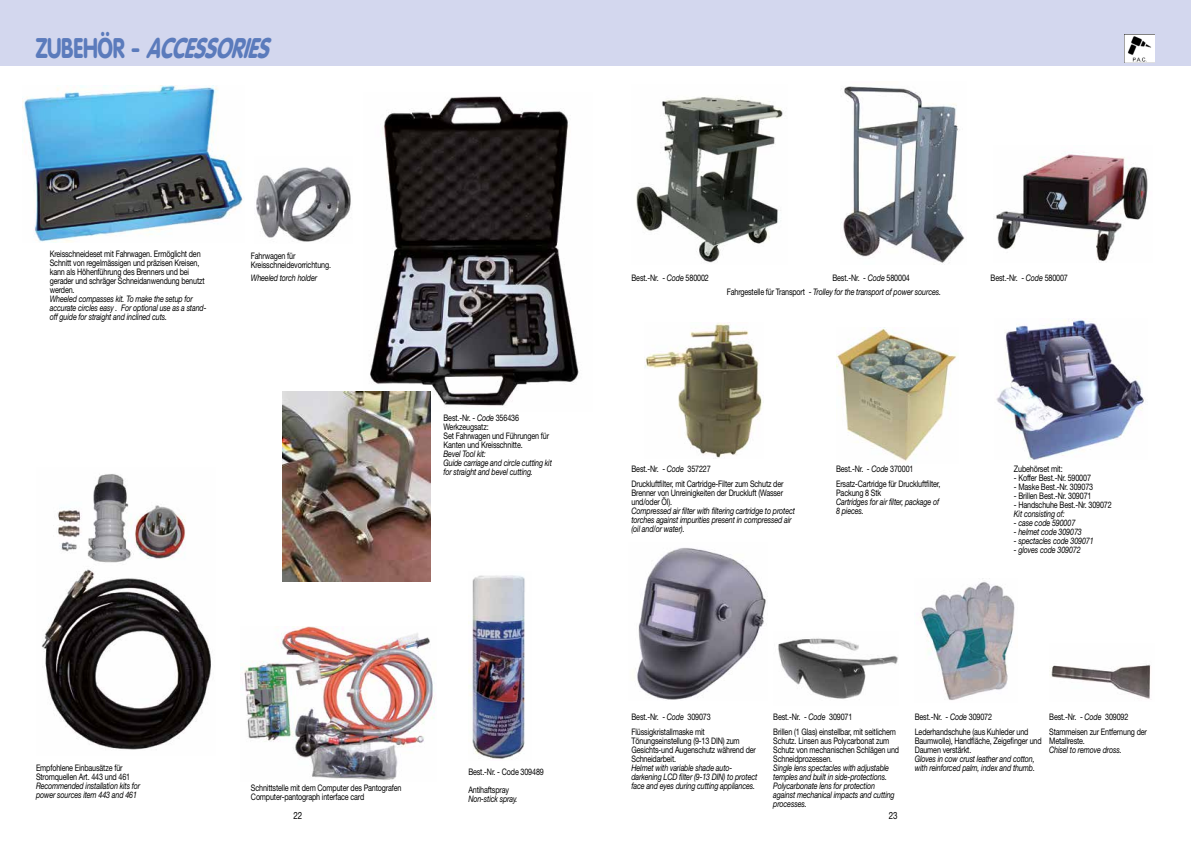
<style>
.page{position:relative;width:1191px;height:842px;background:#fff}
.page>*{position:absolute;margin:0;border:0;box-sizing:border-box;transform-origin:0 0}
.t1{font:italic 900 28px "VAG Rounded";color:#5b7bbc;scale:.75 1}
.t2{font:10px "Helvetica Neue";color:#000;scale:.8 1}
.t3{font:9px/9px "Helvetica Neue";letter-spacing:-.02em;color:#000;scale:.8 1}
.t4{font:italic 9px/9px "Helvetica Neue";letter-spacing:-.02em;color:#000;scale:.8 1}
.s1{font-style:normal}
.s2{font-style:italic}
</style>
<div class="page">
<div style="left:0;top:0;width:1191px;height:65px;background:#d3d7ee"></div>
<img style="left:636px;top:96px;width:147px;height:167px">
<img style="left:644px;top:323px;width:118px;height:135px">
<img style="left:637px;top:547px;width:129px;height:153px">
<img style="left:778px;top:638px;width:120px;height:61px">
<img style="left:920px;top:582px;width:95px;height:118px">
<img style="left:1050px;top:664px;width:101px;height:35px">
<img style="left:841px;top:86px;width:124px;height:177px">
<img style="left:996px;top:152px;width:152px;height:110px">
<img style="left:996px;top:318px;width:148px;height:141px">
<img style="left:256px;top:167px;width:95px;height:75px">
<img style="left:24px;top:86px;width:219px;height:156px">
<img style="left:1124px;top:34px;width:31px;height:28px">
<img style="left:370px;top:96px;width:209px;height:310px">
<img style="left:469px;top:575px;width:56px;height:185px">
<img style="left:244px;top:627px;width:191px;height:153px">
<img style="left:282px;top:391px;width:149px;height:190px">
<img style="left:836px;top:329px;width:121px;height:132px">
<img style="left:41px;top:474px;width:170px;height:276px">
<h1 class="t1" style="left:36px;top:31px;width:323px"><span class="s1">Z U B E H Ö R -</span> ACCESSORIES</h1>
<p class="t3" style="left:50px;top:249px;width:195px">Kreisschneideset mit Fahrwagen. Ermöglicht den Schnitt von regelmässigen und präzisen Kreisen, kann als Höhenführung des Brenners und bei gerader und schräger Schneidanwendung benutzt werden.</p>
<p class="t4" style="left:50px;top:294px;width:197px">Wheeled compasses kit. To make the setup for accurate circles easy . For optional use as a stand&shy;off guide for straight and inclined cuts.</p>
<p class="t3" style="left:251px;top:251px;width:102px">Fahrwagen für<br>Kreisschneidevorrichtung.</p>
<p class="t4" style="left:251px;top:273px;width:84px">Wheeled torch holder</p>
<p class="t3" style="left:443px;top:414px;width:133px">Best.-Nr. - <span class="s2">Code</span> 356436<br>Werkzeugsatz:<br>Set Fahrwagen und Führungen für<br>Kanten und Kreisschnitte.</p>
<p class="t4" style="left:443px;top:450px;width:137px">Bevel Tool kit:<br>Guide carriage and circle cutting kit for straight and bevel cutting.</p>
<p class="t3" style="left:36px;top:763px;width:119px">Empfohlene Einbausätze für<br>Stromquellen Art. 443 und 461</p>
<p class="t4" style="left:36px;top:781px;width:132px">Recommended installation kits for power sources item 443 and 461</p>
<p class="t3" style="left:251px;top:783px;width:190px">Schnittstelle mit dem Computer des Pantografen<br>Computer-pantograph interface card</p>
<p class="t3" style="left:468px;top:762px;width:96px;line-height:18px">Best.-Nr. - Code 309489<br>Antihaftspray</p>
<p class="t4" style="left:468px;top:794px;width:63px">Non-stick spray.</p>
<p class="t3" style="left:631px;top:274px;width:98px">Best.-Nr. - <span class="s2">Code</span> 580002</p>
<p class="t3" style="left:832px;top:274px;width:98px">Best.-Nr. - <span class="s2">Code</span> 580004</p>
<p class="t3" style="left:990px;top:274px;width:98px">Best.-Nr. - <span class="s2">Code</span> 580007</p>
<p class="t4" style="left:727px;top:287px;width:269px"><span class="s1">Fahrgestelle für Transport -</span> Trolley for the transport of power sources.</p>
<p class="t3" style="left:631px;top:461px;width:192px;line-height:15px">Best.-Nr. - <span class="s2">Code</span> 357227<br>Druckluftfilter, mit Cartridge-Filter zum Schutz der</p>
<p class="t3" style="left:631px;top:488px;width:191px">Brenner von Unreinigkeiten der Druckluft (Wasser und/oder Öl).</p>
<p class="t4" style="left:631px;top:506px;width:206px">Compressed air filter with filtering cartridge to protect torches against impurities present in compressed air (oil and/or water).</p>
<p class="t3" style="left:836px;top:461px;width:132px;line-height:15px">Best.-Nr. - <span class="s2">Code</span> 370001<br>Ersatz-Cartridge für Druckluftfilter,</p>
<p class="t3" style="left:836px;top:488px;width:58px">Packung 8 Stk</p>
<p class="t4" style="left:836px;top:497px;width:130px">Cartridges for air filter, package of<br>8 pieces.</p>
<p class="t3" style="left:1014px;top:464px;width:63px">Zubehörset mit:</p>
<p class="t3" style="left:1014px;top:473px;width:98px">- Koffer Best.-Nr. 590007</p>
<p class="t3" style="left:1014px;top:482px;width:101px">- Maske Best.-Nr. 309073</p>
<p class="t3" style="left:1014px;top:491px;width:99px">- Brillen Best.-Nr. 309071</p>
<p class="t3" style="left:1014px;top:500px;width:124px">- Handschuhe Best.-Nr. 309072</p>
<p class="t4" style="left:1014px;top:509px;width:65px">Kit consisting of:</p>
<p class="t4" style="left:1014px;top:518px;width:78px">- case code 590007</p>
<p class="t4" style="left:1014px;top:527px;width:86px">- helmet code 309073</p>
<p class="t4" style="left:1014px;top:536px;width:101px">- spectacles code 309071</p>
<p class="t4" style="left:1014px;top:545px;width:85px">- gloves code 309072</p>
<p class="t3" style="left:631px;top:709px;width:101px;line-height:15px">Best.-Nr. - <span class="s2">Code</span> 309073<br>Flüssigkristallmaske mit</p>
<p class="t3" style="left:631px;top:736px;width:157px">Tönungseinstellung (9-13 DIN) zum<br>Gesichts-und Augenschutz während der<br>Schneidarbeit.</p>
<p class="t4" style="left:631px;top:763px;width:159px">Helmet with variable shade auto&shy;darkening LCD filter (9-13 DIN) to protect face and eyes during cutting appliances.</p>
<p class="t3" style="left:773px;top:709px;width:155px;line-height:15px">Best.-Nr. - <span class="s2">Code</span> 309071<br>Brillen (1 Glas) einstellbar, mit seitlichem</p>
<p class="t3" style="left:773px;top:736px;width:159px">Schutz. Linsen aus Polycarbonat zum<br>Schutz von mechanischen Schlägen und<br>Schneidprozessen.</p>
<p class="t4" style="left:773px;top:763px;width:153px">Single lens spectacles with adjustable temples and built in side-protections.<br>Polycarbonate lens for protection against mechanical impacts and cutting processes.</p>
<p class="t3" style="left:914px;top:709px;width:144px;line-height:15px">Best.-Nr. - <span class="s2">Code</span> 309072<br>Lederhandschuhe (aus Kuhleder und</p>
<p class="t3" style="left:914px;top:736px;width:160px">Baumwolle), Handfläche, Zeigefinger und<br>Daumen verstärkt.</p>
<p class="t4" style="left:914px;top:754px;width:152px">Gloves in cow crust leather and cotton, with reinforced palm, index and thumb.</p>
<p class="t3" style="left:1049px;top:709px;width:124px;line-height:15px">Best.-Nr. - <span class="s2">Code</span> 309092<br>Stammeisen zur Entfernung der</p>
<p class="t3" style="left:1049px;top:736px;width:46px">Metallreste.</p>
<p class="t4" style="left:1049px;top:745px;width:92px">Chisel to remove dross.</p>
<p class="t2" style="left:293px;top:809px;width:12px">22</p>
<p class="t2" style="left:888px;top:809px;width:12px">23</p>
</div>
